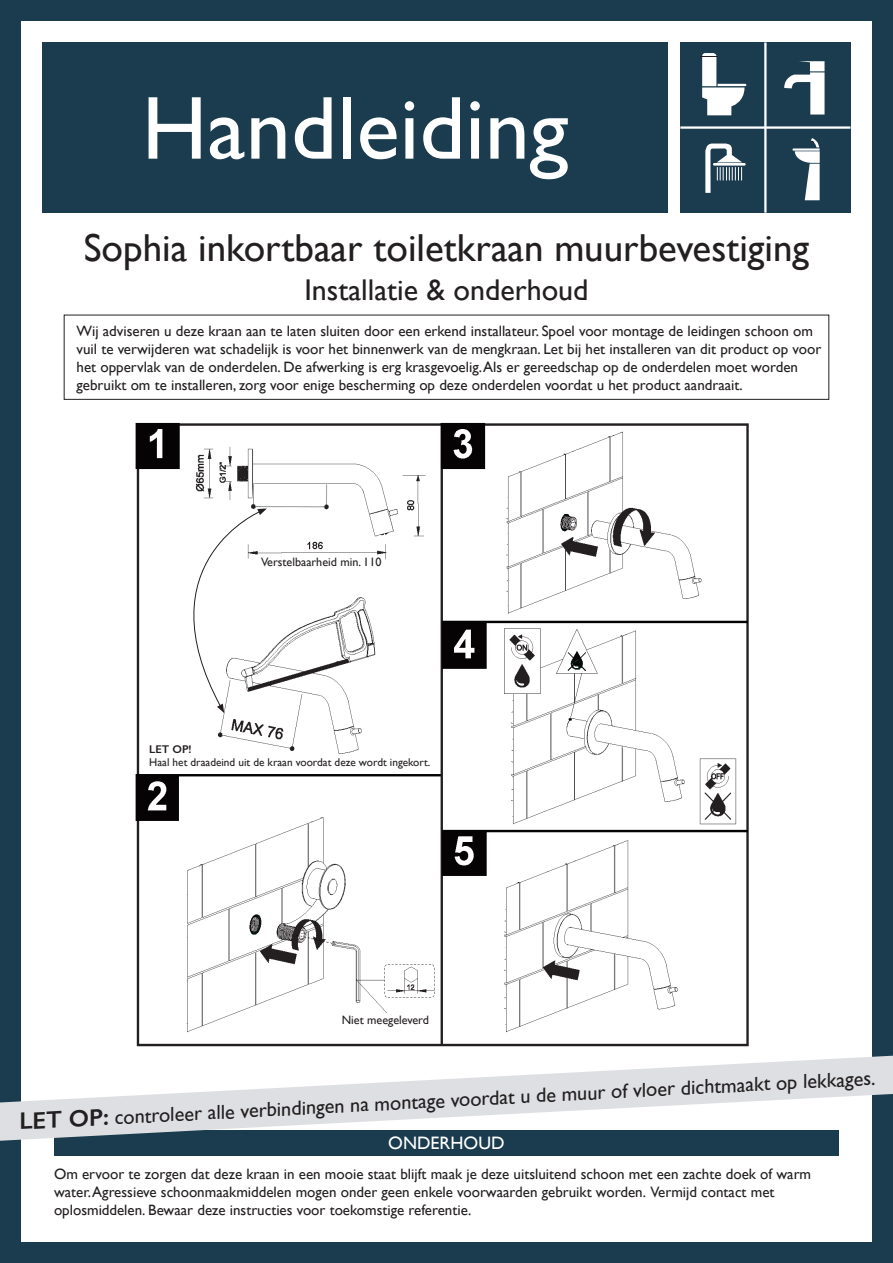
<style>
.page{position:relative;width:893px;height:1263px;background:#1a3c4e}
.page>*{position:absolute;margin:0;border:0;box-sizing:border-box;transform-origin:0 0}
.t1{font:90px "Gill Sans";color:#fff}
.t2{font:39px "Gill Sans";color:#231f20}
.t3{font:30px "Gill Sans";color:#231f20}
.t4{font:20.25px "Gill Sans";color:#231f20}
.t5{font:18px "Gill Sans";color:#fff}
.t6{font:15px/18px "Gill Sans";color:#231f20}
.t7{font:12.15px "Gill Sans";color:#231f20}
.t8{font:11.25px/13.5px "Gill Sans";color:#231f20}
.s1{font-weight:600}
.s2{font-weight:600;font-size:24px}
</style>
<div class="page">
<div style="left:21px;top:21px;width:851px;height:1221px;background:#fff"></div>
<div style="left:43px;top:43px;width:625px;height:170px;background:#1a3c4e"></div>
<div style="left:680px;top:43px;width:170px;height:170px;background:#1a3c4e"></div>
<svg style="left:701px;top:53px;width:46px;height:62px"></svg>
<hr style="left:680px;top:126px;width:170px;height:3px;background:#fff">
<hr style="left:764px;top:43px;width:2px;height:170px;background:#fff">
<svg style="left:792px;top:138px;width:28px;height:62px"></svg>
<svg style="left:784px;top:61px;width:40px;height:54px"></svg>
<hr style="left:714px;top:163px;width:30px;height:3px;background:#fff">
<svg style="left:705px;top:143px;width:37px;height:50px"></svg>
<div style="left:64px;top:315px;width:765px;height:85px;border:1px solid #231f20"></div>
<img style="left:135px;top:422px;width:614px;height:625px">
<div style="left:339px;top:1013px;width:93px;height:12px;background:#fff"></div>
<div style="left:259px;top:555px;width:125px;height:13px;background:#fff"></div>
<div style="left:54px;top:1130px;width:785px;height:26px;background:#1a3c4e"></div>
<svg style="left:0;top:1056px;width:893px;height:85px"></svg>
<svg style="left:142px;top:508px;width:125px;height:205px"></svg>
<p class="t1" style="left:148px;top:75px;width:428px">Handleiding</p>
<p class="t2" style="left:84px;top:225px;width:727px">Sophia inkortbaar toiletkraan muurbevestiging</p>
<p class="t3" style="left:304px;top:272px;width:286px">Installatie &amp; onderhoud</p>
<p class="t6" style="left:77px;top:321px;width:746px">Wij adviseren u deze kraan aan te laten sluiten door een erkend installateur. Spoel voor montage de leidingen schoon om vuil te verwijderen wat schadelijk is voor het binnenwerk van de mengkraan. Let bij het installeren van dit product op voor het oppervlak van de onderdelen. De afwerking is erg krasgevoelig. Als er gereedschap op de onderdelen moet worden gebruikt om te installeren, zorg voor enige bescherming op deze onderdelen voordat u het product aandraait.</p>
<p class="t7" style="left:261px;top:554px;width:122px">Verstelbaarheid min. 110</p>
<p class="t8" style="left:149px;top:742px;width:283px"><span class="s1">LET OP!<br></span>Haal het draadeind uit de kraan voordat deze wordt ingekort.</p>
<p class="t7" style="left:342px;top:1012px;width:89px">Niet meegeleverd</p>
<p class="t4" style="left:18px;top:1110px;width:859px;rotate:-3deg"><span class="s2">LET OP:</span> controleer alle verbindingen na montage voordat u de muur of vloer dichtmaakt op lekkages.</p>
<p class="t5" style="left:388px;top:1132px;width:118px">ONDERHOUD</p>
<p class="t6" style="left:54px;top:1164px;width:759px">Om ervoor te zorgen dat deze kraan in een mooie staat blijft maak je deze uitsluitend schoon met een zachte doek of warm water. Agressieve schoonmaakmiddelen mogen onder geen enkele voorwaarden gebruikt worden. Vermijd contact met</p>
<p class="t6" style="left:54px;top:1200px;width:419px">oplosmiddelen. Bewaar deze instructies voor toekomstige referentie.</p>
</div>
